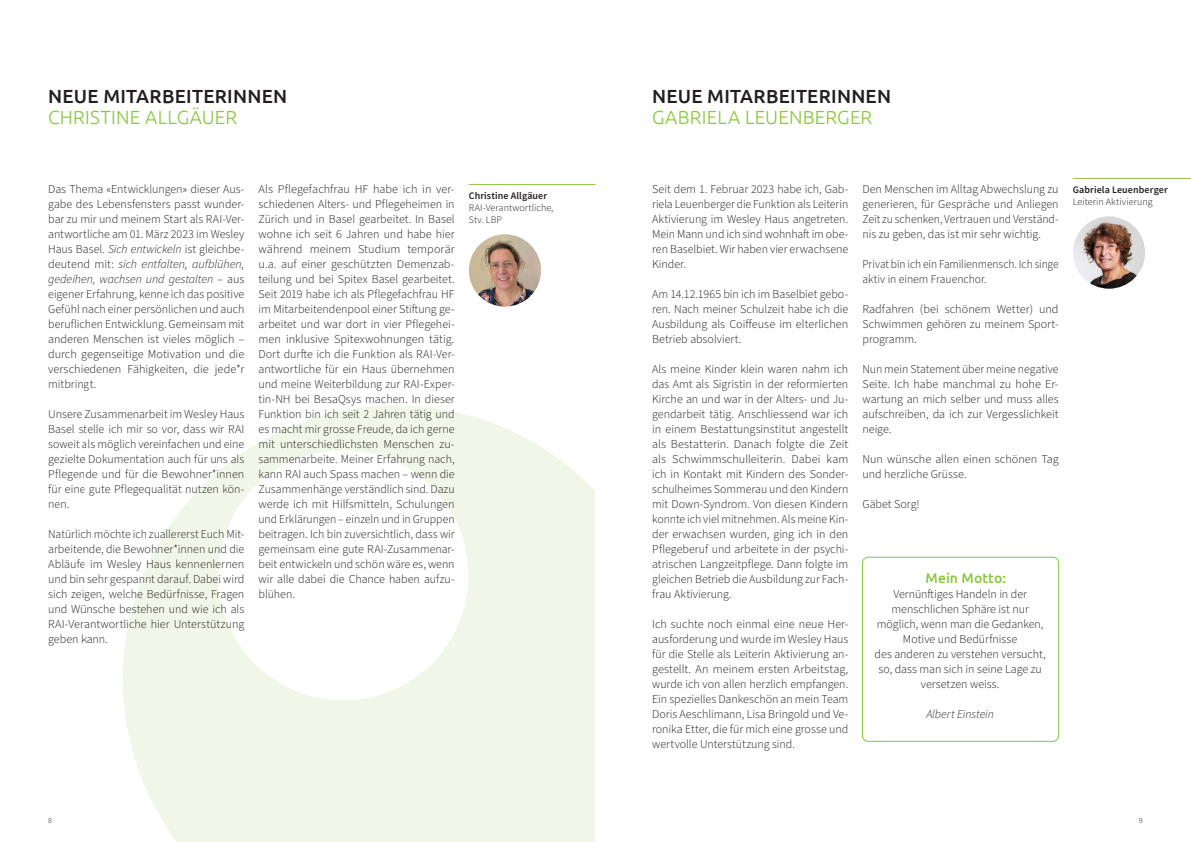
<style>
.page{position:relative;width:1191px;height:842px;background:#fff}
.page>*{position:absolute;margin:0;border:0;box-sizing:border-box;transform-origin:0 0}
.t1{font:500 19px "Ubuntu";letter-spacing:.015em;color:#231f20}
.t2{font:300 19px "Ubuntu";letter-spacing:.01em;color:#8bc63e}
.t3{font:500 14px "Ubuntu";color:#8bc63e}
.t4{font:300 12px/15px "Source Sans 3";color:#231f20;text-align:justify}
.t5{font:300 12px/15px "Source Sans Pro";letter-spacing:-.005em;color:#231f20;text-align:center}
.t6{font:italic 300 12px/15px "Source Sans Pro";letter-spacing:-.005em;color:#231f20}
.t7{font:300 12px/15px "Source Sans 3";color:#231f20;scale:.95 1}
.t8{font:300 10px/12px "Source Sans Pro";letter-spacing:.01em;color:#231f20}
.t9{font:600 10px "Source Sans Pro";letter-spacing:.01em;color:#231f20}
.t10{font:300 8px "Source Sans Pro";color:#231f20}
.s1{font-family:"Source Sans Pro";font-style:italic}
.s2{font-family:"Source Sans 3";font-style:normal}
</style>
<div class="page">
<img style="left:469px;top:234px;width:72px;height:73px;border-radius:36px">
<hr style="left:469px;top:184px;width:126px;height:1px;background:#8bc63e">
<svg style="left:123px;top:405px;width:472px;height:437px;fill:#f1f7e8"></svg>
<img style="left:1072px;top:216px;width:73px;height:73px;border-radius:36px">
<hr style="left:1072px;top:178px;width:119px;height:1px;background:#8bc63e">
<div style="left:862px;top:557px;width:196px;height:184px;border:1px solid #8bc63e;border-radius:6px"></div>
<h1 class="t1" style="left:48px;top:84px;width:240px">NEUE MITARBEITERINNEN</h1>
<h1 class="t2" style="left:48px;top:105px;width:190px">CHRISTINE ALLGÄUER</h1>
<p class="t4" style="left:48px;top:181px;width:198px">Das Thema «Entwicklungen» dieser Aus&shy;gabe des Lebensfensters passt wunder&shy;bar zu mir und meinem Start als RAI-Ver&shy;antwortliche am 01. März 2023 im Wesley Haus Basel. <span class="s1">Sich entwickeln</span> ist gleichbe-</p>
<p class="t6" style="left:48px;top:256px;width:198px"><span class="s2">deutend mit:</span> sich entfalten, aufblühen, gedeihen, wachsen und gestalten <span class="s2">– aus</span></p>
<p class="t4" style="left:48px;top:286px;width:198px">eigener Erfahrung, kenne ich das positive Gefühl nach einer persönlichen und auch beruflichen Entwicklung. Gemeinsam mit anderen Menschen ist vieles möglich – durch gegenseitige Motivation und die verschiedenen Fähigkeiten, die jede*r mitbringt.</p>
<p class="t4" style="left:48px;top:406px;width:198px">Unsere Zusammenarbeit im Wesley Haus Basel stelle ich mir so vor, dass wir RAI soweit als möglich vereinfachen und eine gezielte Dokumentation auch für uns als Pflegende und für die Bewohner*innen für eine gute Pflegequalität nutzen kön&shy;nen.</p>
<p class="t4" style="left:48px;top:526px;width:198px">Natürlich möchte ich zuallererst Euch Mit&shy;arbeitende, die Bewohner*innen und die Abläufe im Wesley Haus kennenlernen und bin sehr gespannt darauf. Dabei wird sich zeigen, welche Bedürfnisse, Fragen und Wünsche bestehen und wie ich als RAI-Verantwortliche hier Unterstützung geben kann.</p>
<p class="t4" style="left:258px;top:181px;width:198px">Als Pflegefachfrau HF habe ich in ver&shy;schiedenen Alters- und Pflegeheimen in Zürich und in Basel gearbeitet. In Basel wohne ich seit 6 Jahren und habe hier während meinem Studium temporär u.a. auf einer geschützten Demenzab&shy;teilung und bei Spitex Basel gearbeitet.<br>Seit 2019 habe ich als Pflegefachfrau HF im Mitarbeitendenpool einer Stiftung ge&shy;arbeitet und war dort in vier Pflegehei&shy;men inklusive Spitexwohnungen tätig.<br>Dort durfte ich die Funktion als RAI-Ver&shy;antwortliche für ein Haus übernehmen und meine Weiterbildung zur RAI-Exper&shy;tin-NH bei BesaQsys machen. In dieser Funktion bin ich seit 2 Jahren tätig und es macht mir grosse Freude, da ich gerne mit unterschiedlichsten Menschen zu&shy;sammenarbeite. Meiner Erfahrung nach, kann RAI auch Spass machen – wenn die Zusammenhänge verständlich sind. Dazu werde ich mit Hilfsmitteln, Schulungen und Erklärungen – einzeln und in Gruppen beitragen. Ich bin zuversichtlich, dass wir gemeinsam eine gute RAI-Zusammenar&shy;beit entwickeln und schön wäre es, wenn wir alle dabei die Chance haben aufzu&shy;blühen.</p>
<p class="t9" style="left:469px;top:189px;width:80px">Christine Allgäuer</p>
<p class="t8" style="left:469px;top:202px;width:86px">RAI-Verantwortliche,<br>Stv. LBP</p>
<h1 class="t1" style="left:652px;top:84px;width:240px">NEUE MITARBEITERINNEN</h1>
<h1 class="t2" style="left:652px;top:105px;width:222px">GABRIELA LEUENBERGER</h1>
<p class="t4" style="left:652px;top:181px;width:198px">Seit dem 1. Februar 2023 habe ich, Gab&shy;riela Leuenberger die Funktion als Leiterin Aktivierung im Wesley Haus angetreten.<br>Mein Mann und ich sind wohnhaft im obe&shy;ren Baselbiet. Wir haben vier erwachsene Kinder.</p>
<p class="t4" style="left:652px;top:286px;width:198px">Am 14.12.1965 bin ich im Baselbiet gebo&shy;ren. Nach meiner Schulzeit habe ich die Ausbildung als Coiffeuse im elterlichen Betrieb absolviert.</p>
<p class="t4" style="left:652px;top:361px;width:198px">Als meine Kinder klein waren nahm ich das Amt als Sigristin in der reformierten Kirche an und war in der Alters- und Ju&shy;gendarbeit tätig. Anschliessend war ich in einem Bestattungsinstitut angestellt als Bestatterin. Danach folgte die Zeit als Schwimmschulleiterin. Dabei kam ich in Kontakt mit Kindern des Sonder&shy;schulheimes Sommerau und den Kindern mit Down-Syndrom. Von diesen Kindern konnte ich viel mitnehmen. Als meine Kin&shy;der erwachsen wurden, ging ich in den Pflegeberuf und arbeitete in der psychi&shy;atrischen Langzeitpflege. Dann folgte im gleichen Betrieb die Ausbildung zur Fach&shy;frau Aktivierung.</p>
<p class="t4" style="left:652px;top:616px;width:198px">Ich suchte noch einmal eine neue Her&shy;ausforderung und wurde im Wesley Haus für die Stelle als Leiterin Aktivierung an&shy;gestellt. An meinem ersten Arbeitstag, wurde ich von allen herzlich empfangen.<br>Ein spezielles Dankeschön an mein Team Doris Aeschlimann, Lisa Bringold und Ve&shy;ronika Etter, die für mich eine grosse und wertvolle Unterstützung sind.</p>
<p class="t4" style="left:862px;top:181px;width:198px">Den Menschen im Alltag Abwechslung zu generieren, für Gespräche und Anliegen Zeit zu schenken, Vertrauen und Verständ&shy;nis zu geben, das ist mir sehr wichtig.</p>
<p class="t7" style="left:862px;top:256px;width:208px">Privat bin ich ein Familienmensch. Ich singe aktiv in einem Frauenchor.</p>
<p class="t4" style="left:862px;top:301px;width:198px">Radfahren (bei schönem Wetter) und Schwimmen gehören zu meinem Sport&shy;programm.</p>
<p class="t4" style="left:862px;top:361px;width:198px">Nun mein Statement über meine negative Seite. Ich habe manchmal zu hohe Er&shy;wartung an mich selber und muss alles aufschreiben, da ich zur Vergesslichkeit neige.</p>
<p class="t4" style="left:862px;top:451px;width:198px">Nun wünsche allen einen schönen Tag und herzliche Grüsse.</p>
<p class="t4" style="left:862px;top:496px;width:59px">Gäbet Sorg!</p>
<p class="t3" style="left:925px;top:569px;width:82px">Mein Motto:</p>
<p class="t5" style="left:874px;top:586px;width:173px">Vernünftiges Handeln in der menschlichen Sphäre ist nur möglich, wenn man die Gedanken,<br>Motive und Bedürfnisse<br>des anderen zu verstehen versucht, so, dass man sich in seine Lage zu versetzen weiss.</p>
<p class="t6" style="left:926px;top:706px;width:69px">Albert Einstein</p>
<p class="t9" style="left:1072px;top:183px;width:96px">Gabriela Leuenberger</p>
<p class="t8" style="left:1072px;top:196px;width:81px">Leiterin Aktivierung</p>
<p class="t10" style="left:48px;top:815px;width:5px">8</p>
<p class="t10" style="left:1139px;top:815px;width:5px">9</p>
</div>
